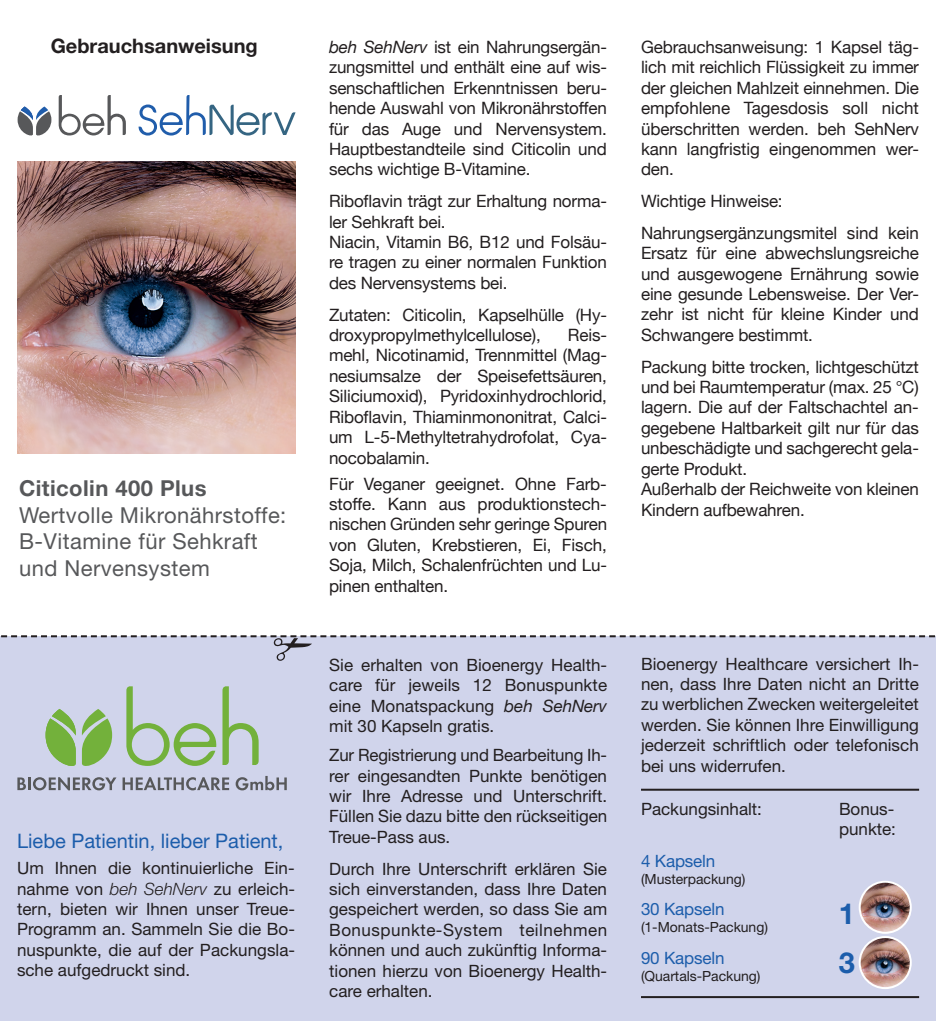
<style>
.page{position:relative;width:936px;height:1021px;background:#fff}
.page>*{position:absolute;margin:0;border:0;box-sizing:border-box;transform-origin:0 0}
.t1{font:700 29px "Helvetica Neue LT Std";color:#1c5dab}
.t2{font:22px/26.4px "Helvetica Neue LT Std";letter-spacing:.02em;color:#57585a}
.t3{font:700 22px "Helvetica Neue LT Std";letter-spacing:.02em;color:#57585a}
.t4{font:20px "Helvetica Neue LT Pro";color:#1c5dab}
.t5{font:700 20px "Helvetica Neue LT Std";color:#231f20}
.t6{font:17px/20.4px "Helvetica Neue";letter-spacing:-.01em;color:#231f20;text-align:justify}
.t7{font:17px/20.4px "Helvetica Neue LT Pro";color:#231f20;text-align:justify}
.t8{font:17px "Helvetica Neue LT Pro";letter-spacing:-.01em;color:#1c5dab}
.t9{font:14px "Helvetica Neue LT Pro";letter-spacing:-.005em;color:#231f20}
.s1{font-style:italic}
.s2{font-family:"Helvetica Neue LT Std";font-weight:300;font-style:italic}
.s3{font-family:"Helvetica Neue";font-style:italic}
</style>
<div class="page">
<div style="left:0;top:661px;width:935px;height:359px;background:#d0d4eb"></div>
<hr style="left:641px;top:788px;width:278px;height:2px;background:#231f20">
<hr style="left:641px;top:996px;width:278px;height:2px;background:#231f20">
<svg style="left:46px;top:709px;width:30px;height:62px;background:#94bd79"></svg>
<svg style="left:82px;top:709px;width:30px;height:62px;background:#95be7c"></svg>
<svg style="left:126px;top:686px;width:90px;height:80px;background:#b9cbc0"></svg>
<svg style="left:222px;top:686px;width:36px;height:79px;background:#b3c9b5"></svg>
<svg style="left:17px;top:777px;width:99px;height:13px"></svg>
<svg style="left:122px;top:777px;width:107px;height:13px"></svg>
<svg style="left:235px;top:776px;width:52px;height:14px"></svg>
<svg style="left:0;top:635px;width:935px;height:26px;background:#c7cbe0"></svg>
<img style="left:18px;top:161px;width:277px;height:293px">
<svg style="left:18px;top:106px;width:33px;height:30px"></svg>
<svg style="left:59px;top:95px;width:67px;height:40px"></svg>
<svg style="left:138px;top:95px;width:157px;height:40px"></svg>
<img style="left:859px;top:881px;width:51px;height:51px;border-radius:26px">
<div style="left:858px;top:880px;width:53px;height:53px;border:2px solid #fff;border-radius:50%"></div>
<img style="left:859px;top:937px;width:51px;height:51px;border-radius:26px">
<div style="left:858px;top:936px;width:53px;height:53px;border:2px solid #fff;border-radius:50%"></div>
<p class="t5" style="left:51px;top:33px;width:209px">Gebrauchsanweisung</p>
<p class="t6" style="left:329px;top:38px;width:279px"><span class="s1">beh SehNerv</span> ist ein Nahrungsergän&shy;zungsmittel und enthält eine auf wis&shy;senschaftlichen Erkenntnissen beru&shy;hende Auswahl von Mikronährstoffen für das Auge und Nervensystem.<br>Hauptbestandteile sind Citicolin und sechs wichtige B-Vitamine.</p>
<p class="t6" style="left:329px;top:192px;width:279px;text-align:left">Riboflavin trägt zur Erhaltung norma&shy;ler Sehkraft bei.<br>Niacin, Vitamin B6, B12 und Folsäu&shy;re tragen zu einer normalen Funktion des Nervensystems bei.</p>
<p class="t6" style="left:329px;top:305px;width:279px">Zutaten: Citicolin, Kapselhülle (Hy&shy;droxypropylmethylcellulose),</p>
<p class="t6" style="left:329px;top:326px;width:279px;text-indent:239px">Reis&shy;mehl, Nicotinamid, Trennmittel (Mag&shy;nesiumsalze der Speisefettsäuren, Siliciumoxid), Pyridoxinhydrochlorid, Riboflavin, Thiaminmononitrat, Calci&shy;um L-5-Methyltetrahydrofolat, Cya&shy;nocobalamin.</p>
<p class="t6" style="left:329px;top:474px;width:279px">Für Veganer geeignet. Ohne Farb&shy;stoffe. Kann aus produktionstech&shy;nischen Gründen sehr geringe Spuren von Gluten, Krebstieren, Ei, Fisch, Soja, Milch, Schalenfrüchten und Lu&shy;pinen enthalten.</p>
<p class="t3" style="left:19px;top:475px;width:189px">Citicolin 400 Plus</p>
<p class="t2" style="left:19px;top:501px;width:269px">Wertvolle Mikronährstoffe:<br>B-Vitamine für Sehkraft und Nervensystem</p>
<p class="t4" style="left:17px;top:828px;width:268px">Liebe Patientin, lieber Patient,</p>
<p class="t7" style="left:17px;top:857px;width:279px">Um Ihnen die kontinuierliche Ein&shy;nahme von <span class="s2">beh SehNerv</span> zu erleich&shy;tern, bieten wir Ihnen unser Treue-Programm an. Sammeln Sie die Bo&shy;nuspunkte, die auf der Packungsla&shy;sche aufgedruckt sind.</p>
<p class="t7" style="left:329px;top:654px;width:279px">Sie erhalten von Bioenergy Health&shy;care für jeweils 12 Bonuspunkte eine Monatspackung <span class="s3">beh SehNerv </span>mit 30 Kapseln gratis.</p>
<p class="t7" style="left:329px;top:744px;width:279px">Zur Registrierung und Bearbeitung Ih&shy;rer eingesandten Punkte benötigen wir Ihre Adresse und Unterschrift.<br>Füllen Sie dazu bitte den rückseitigen Treue-Pass aus.</p>
<p class="t7" style="left:329px;top:857px;width:279px">Durch Ihre Unterschrift erklären Sie sich einverstanden, dass Ihre Daten gespeichert werden, so dass Sie am Bonuspunkte-System teilnehmen können und auch zukünftig Informa&shy;tionen hierzu von Bioenergy Health&shy;care erhalten.</p>
<p class="t6" style="left:641px;top:38px;width:279px">Gebrauchsanweisung: 1 Kapsel täg&shy;lich mit reichlich Flüssigkeit zu immer der gleichen Mahlzeit einnehmen. Die empfohlene Tagesdosis soll nicht überschritten werden. beh SehNerv kann langfristig eingenommen wer&shy;den.</p>
<p class="t6" style="left:641px;top:186px;width:279px;line-height:31.8px">Wichtige Hinweise:<br>Nahrungsergänzungsmitel sind kein</p>
<p class="t6" style="left:641px;top:244px;width:279px">Ersatz für eine abwechslungsreiche und ausgewogene Ernährung sowie eine gesunde Lebensweise. Der Ver&shy;zehr ist nicht für kleine Kinder und Schwangere bestimmt.</p>
<p class="t6" style="left:641px;top:357px;width:279px;text-align:left">Packung bitte trocken, lichtgeschützt und bei Raumtemperatur (max. 25 °C) lagern. Die auf der Faltschachtel an&shy;gegebene Haltbarkeit gilt nur für das unbeschädigte und sachgerecht gela&shy;gerte Produkt.<br>Außerhalb der Reichweite von kleinen Kindern aufbewahren.</p>
<p class="t7" style="left:641px;top:653px;width:279px">Bioenergy Healthcare versichert Ih&shy;nen, dass Ihre Daten nicht an Dritte zu werblichen Zwecken weitergeleitet werden. Sie können Ihre Einwilligung jederzeit schriftlich oder telefonisch bei uns widerrufen.</p>
<p class="t7" style="left:641px;top:798px;width:122px">Packungsinhalt:</p>
<p class="t7" style="left:838px;top:798px;width:59px">Bonus&shy;punkte:</p>
<p class="t8" style="left:641px;top:850px;width:76px">4 Kapseln</p>
<p class="t9" style="left:641px;top:870px;width:106px">(Musterpackung)</p>
<p class="t8" style="left:641px;top:898px;width:85px">30 Kapseln</p>
<p class="t9" style="left:641px;top:918px;width:128px">(1-Monats-Packung)</p>
<h1 class="t1" style="left:838px;top:895px;width:18px">1</h1>
<p class="t8" style="left:641px;top:947px;width:85px">90 Kapseln</p>
<p class="t9" style="left:641px;top:967px;width:121px">(Quartals-Packung)</p>
<h1 class="t1" style="left:838px;top:944px;width:18px">3</h1>
</div>
